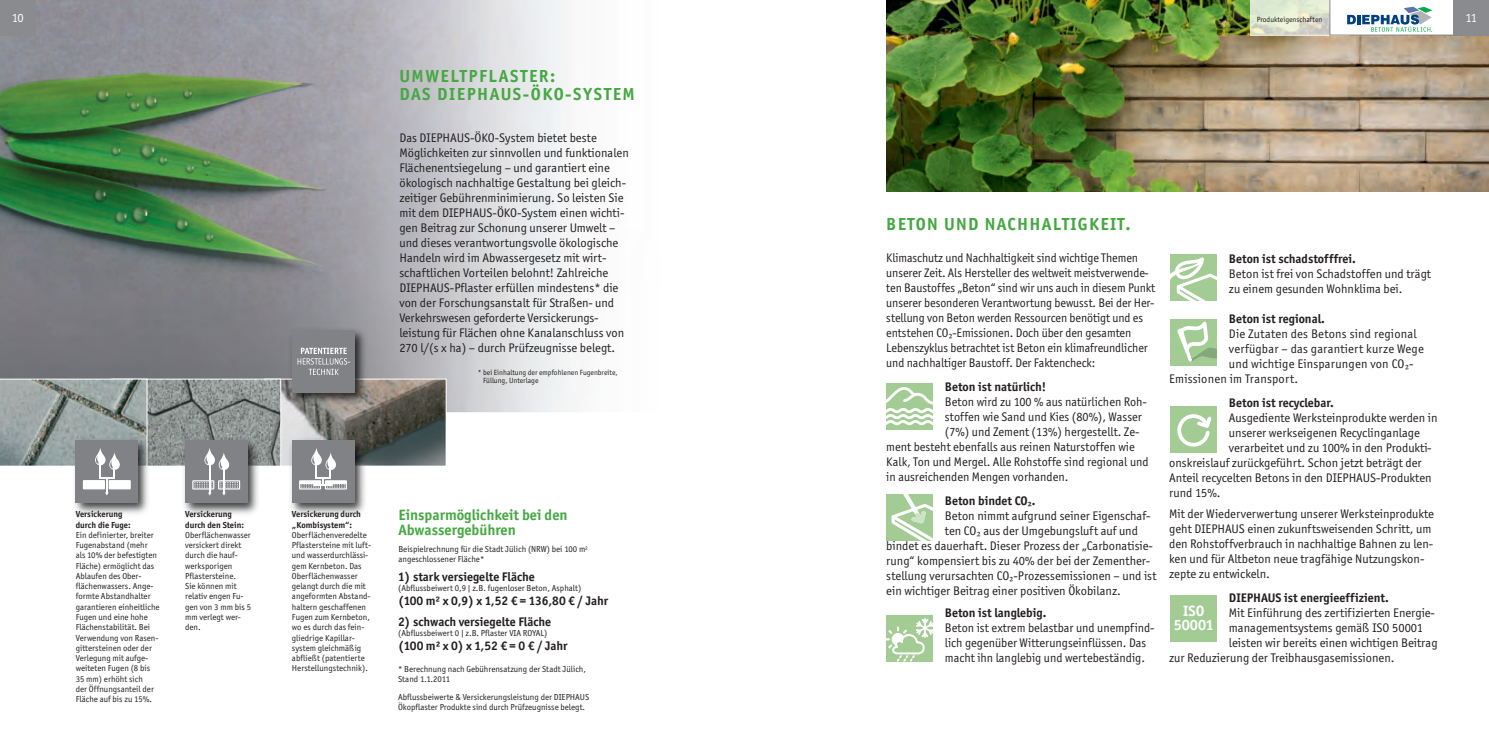
<style>
.page{position:relative;width:1489px;height:745px;background:#fff}
.page>*{position:absolute;margin:0;border:0;box-sizing:border-box;transform-origin:0 0}
.t1{font:700 17.5px/17.5px "Officina Sans ITC Std";letter-spacing:.085em;color:#45a841}
.t2{font:700 15px/15px "Officina Sans ITC Std";color:#45a841}
.t3{font:700 15px/13.8px "Officina Sans ITC Std";color:#fff;text-align:center}
.t4{font:12.5px/15px "Officina Sans ITC Std";color:#231f20}
.t5{font:12.5px/15px "Officina Sans ITC Std";color:#231f20;scale:.96 1}
.t6{font:700 12.5px "Officina Sans ITC Std";color:#231f20}
.t7{font:12.5px "Officina Sans ITC Std";color:#fff}
.t8{font:8.75px/10.2px "Officina Sans ITC Std";color:#231f20}
.t9{font:700 8.75px/10.2px "Officina Sans ITC Std";color:#231f20}
.t10{font:7.5px/7.8px "Officina Sans ITC Std";color:#231f20}
.s1{font-family:"Minion Pro"}
</style>
<div class="page">
<img style="left:886px;top:0;width:602px;height:191px">
<svg style="left:0;top:0;width:574px;height:413px;background:#99a39d"></svg>
<div style="left:1249px;top:0;width:99px;height:35px;background:#fff;opacity:.77"></div>
<img style="left:281px;top:380px;width:163px;height:84px">
<div style="left:264px;top:378px;width:182px;height:88px;border:1px solid #fff"></div>
<img style="left:147px;top:380px;width:132px;height:84px">
<div style="left:111px;top:378px;width:170px;height:88px;border:1px solid #fff"></div>
<img style="left:74px;top:427px;width:89px;height:87px">
<div style="left:76px;top:440px;width:62px;height:62px;background:#808285"></div>
<svg style="left:0;top:378px;width:147px;height:117px"></svg>
<img style="left:172px;top:427px;width:100px;height:87px">
<div style="left:185px;top:440px;width:62px;height:62px;background:#808285"></div>
<svg style="left:192px;top:448px;width:48px;height:47px"></svg>
<img style="left:279px;top:427px;width:100px;height:87px">
<div style="left:292px;top:440px;width:62px;height:62px;background:#808285"></div>
<svg style="left:299px;top:448px;width:48px;height:41px"></svg>
<img style="left:279px;top:317px;width:100px;height:99px">
<div style="left:292px;top:330px;width:62px;height:62px;background:#808285"></div>
<svg style="left:297px;top:347px;width:53px;height:28px"></svg>
<svg style="left:1329px;top:0;width:159px;height:35px"></svg>
<div style="left:0;top:0;width:35px;height:35px;background:#898b8e"></div>
<div style="left:886px;top:383px;width:46px;height:46px;background:#a2cc94"></div>
<svg style="left:886px;top:387px;width:46px;height:39px"></svg>
<div style="left:886px;top:494px;width:46px;height:46px;background:#a2cc94"></div>
<svg style="left:891px;top:494px;width:41px;height:46px"></svg>
<div style="left:1170px;top:254px;width:46px;height:46px;background:#a2cc94"></div>
<svg style="left:1170px;top:257px;width:46px;height:43px"></svg>
<div style="left:1170px;top:319px;width:46px;height:46px;background:#a2cc94"></div>
<svg style="left:1177px;top:321px;width:39px;height:41px"></svg>
<div style="left:1170px;top:406px;width:46px;height:47px;background:#a2cc94"></div>
<svg style="left:1177px;top:414px;width:34px;height:32px"></svg>
<div style="left:1170px;top:595px;width:46px;height:46px;background:#a2cc94"></div>
<div style="left:886px;top:615px;width:46px;height:46px;background:#a2cc94"></div>
<svg style="left:886px;top:618px;width:46px;height:43px"></svg>
<p class="t7" style="left:12px;top:11px;width:14px">10</p>
<p class="t7" style="left:1465px;top:11px;width:13px">11</p>
<p class="t10" style="left:1256px;top:15px;width:67px">Produkteigenschaften</p>
<h1 class="t1" style="left:399px;top:68px;width:237px">UMWELTPFLASTER:<br>DAS DIEPHAUS-ÖKO-SYSTEM</h1>
<p class="t4" style="left:399px;top:130px;width:231px">Das DIEPHAUS-ÖKO-System bietet beste Möglichkeiten zur sinnvollen und funktionalen Flächenentsiegelung – und garantiert eine ökologisch nachhaltige Gestaltung bei gleich&shy;zeitiger Gebührenminimierung. So leisten Sie mit dem DIEPHAUS-ÖKO-System einen wichti&shy;gen Beitrag zur Schonung unserer Umwelt – und dieses verantwortungsvolle ökologische Handeln wird im Abwassergesetz mit wirt&shy;schaftlichen Vorteilen belohnt! Zahlreiche DIEPHAUS-Pflaster erfüllen mindestens* die von der Forschungsanstalt für Straßen- und Verkehrswesen geforderte Versickerungs&shy;leistung für Flächen ohne Kanalanschluss von 270 l/(s x ha) – durch Prüfzeugnisse belegt.</p>
<p class="t10" style="left:483px;top:368px;width:136px;text-indent:-5px">* bei Einhaltung der empfohlenen Fugenbreite,<br>Füllung, Unterlage</p>
<p class="t9" style="left:76px;top:509px;width:56px">Versickerung durch die Fuge:</p>
<p class="t8" style="left:76px;top:529px;width:85px">Ein definierter, breiter<br>Fugenabstand (mehr als 10% der befestigten<br>Fläche) ermöglicht das<br>Ablaufen des Ober&shy;flächenwassers. Ange&shy;formte Abstandhalter garantieren einheitliche<br>Fugen und eine hohe<br>Flächenstabilität. Bei<br>Verwendung von Rasen&shy;gittersteinen oder der<br>Verlegung mit aufge&shy;weiteten Fugen (8 bis<br>35 mm) erhöht sich<br>der Öffnungsanteil der<br>Fläche auf bis zu 15%.</p>
<p class="t9" style="left:185px;top:509px;width:60px">Versickerung durch den Stein:</p>
<p class="t8" style="left:185px;top:529px;width:67px">Oberflächenwasser versickert direkt durch die hauf&shy;werksporigen<br>Pflastersteine.<br>Sie können mit relativ engen Fu&shy;gen von 3 mm bis 5 mm verlegt wer&shy;den.</p>
<p class="t9" style="left:292px;top:509px;width:71px">Versickerung durch „Kombisystem“:</p>
<p class="t8" style="left:292px;top:529px;width:81px">Oberflächenveredelte<br>Pflastersteine mit luft&shy;und wasserdurchlässi&shy;gem Kernbeton. Das<br>Oberflächenwasser gelangt durch die mit angeformten Abstand&shy;haltern geschaffenen<br>Fugen zum Kernbeton, wo es durch das fein&shy;gliedrige Kapillar&shy;system gleichmäßig abfließt (patentierte<br>Herstellungstechnik).</p>
<p class="t2" style="left:398px;top:507px;width:171px">Einsparmöglichkeit bei den<br>Abwassergebühren</p>
<p class="t6" style="left:398px;top:569px;width:138px">1) stark versiegelte Fläche</p>
<p class="t8" style="left:398px;top:583px;width:185px">(Abflussbeiwert 0,9 | z.B. fugenloser Beton, Asphalt)</p>
<p class="t6" style="left:398px;top:593px;width:211px">(100 m² x 0,9) x 1,52 € = 136,80 € / Jahr</p>
<p class="t6" style="left:398px;top:614px;width:154px">2) schwach versiegelte Fläche</p>
<p class="t8" style="left:398px;top:627px;width:151px">(Abflussbeiwert 0 | z.B. Pflaster VIA ROYAL)</p>
<p class="t6" style="left:398px;top:638px;width:171px">(100 m² x 0) x 1,52 € = 0 € / Jahr</p>
<p class="t8" style="left:398px;top:544px;width:191px">Beispielrechnung für die Stadt Jülich (NRW) bei 100 m<sup>2 </sup>angeschlossener Fläche*</p>
<p class="t8" style="left:398px;top:664px;width:189px">* Berechnung nach Gebührensatzung der Stadt Jülich,<br>Stand 1.1.2011</p>
<p class="t8" style="left:398px;top:691px;width:193px">Abflussbeiwerte &amp; Versickerungsleistung der DIEPHAUS<br>Ökopflaster Produkte sind durch Prüfzeugnisse belegt.</p>
<h1 class="t1" style="left:886px;top:215px;width:246px">BETON UND NACHHALTIGKEIT.</h1>
<p class="t5" style="left:886px;top:251px;width:281px">Klimaschutz und Nachhaltigkeit sind wichtige Themen unserer Zeit. Als Hersteller des weltweit meistverwende&shy;ten Baustoffes „Beton“ sind wir uns auch in diesem Punkt unserer besonderen Verantwortung bewusst. Bei der Her&shy;stellung von Beton werden Ressourcen benötigt und es entstehen CO<span class="s1">2</span>-Emissionen. Doch über den gesamten Lebenszyklus betrachtet ist Beton ein klimafreundlicher und nachhaltiger Baustoff. Der Faktencheck:</p>
<p class="t6" style="left:944px;top:380px;width:103px">Beton ist natürlich!</p>
<p class="t4" style="left:944px;top:394px;width:203px">Beton wird zu 100 % aus natürlichen Roh-</p>
<p class="t4" style="left:944px;top:409px;width:198px">stoffen wie Sand und Kies (80%), Wasser</p>
<p class="t4" style="left:944px;top:424px;width:196px">(7%) und Zement (13%) hergestellt. Ze-</p>
<p class="t4" style="left:886px;top:439px;width:250px">ment besteht ebenfalls aus reinen Naturstoffen wie</p>
<p class="t4" style="left:886px;top:454px;width:264px">Kalk, Ton und Mergel. Alle Rohstoffe sind regional und</p>
<p class="t4" style="left:886px;top:469px;width:184px">in ausreichenden Mengen vorhanden.</p>
<p class="t6" style="left:944px;top:493px;width:92px">Beton bindet CO<span class="s1">2</span>.</p>
<p class="t4" style="left:944px;top:508px;width:207px">Beton nimmt aufgrund seiner Eigenschaf-</p>
<p class="t4" style="left:944px;top:523px;width:195px">ten CO<span class="s1">2</span> aus der Umgebungsluft auf und</p>
<p class="t4" style="left:886px;top:538px;width:268px">bindet es dauerhaft. Dieser Prozess der „Carbonatisie-</p>
<p class="t4" style="left:886px;top:553px;width:265px">rung“ kompensiert bis zu 40% der bei der Zementher-</p>
<p class="t4" style="left:886px;top:568px;width:272px">stellung verursachten CO<span class="s1">2</span>-Prozessemissionen – und ist</p>
<p class="t4" style="left:886px;top:583px;width:236px">ein wichtiger Beitrag einer positiven Ökobilanz.</p>
<p class="t6" style="left:944px;top:605px;width:103px">Beton ist langlebig.</p>
<p class="t4" style="left:944px;top:619px;width:211px">Beton ist extrem belastbar und unempfind&shy;lich gegenüber Witterungseinflüssen. Das macht ihn langlebig und wertebeständig.</p>
<p class="t6" style="left:1228px;top:251px;width:128px">Beton ist schadstofffrei.</p>
<p class="t4" style="left:1228px;top:266px;width:204px">Beton ist frei von Schadstoffen und trägt zu einem gesunden Wohnklima bei.</p>
<p class="t6" style="left:1228px;top:311px;width:97px">Beton ist regional.</p>
<p class="t4" style="left:1228px;top:326px;width:189px">Die Zutaten des Betons sind regional</p>
<p class="t4" style="left:1228px;top:341px;width:196px">verfügbar – das garantiert kurze Wege</p>
<p class="t4" style="left:1228px;top:356px;width:186px">und wichtige Einsparungen von CO<span class="s1">2</span>-</p>
<p class="t4" style="left:1169px;top:371px;width:130px">Emissionen im Transport.</p>
<p class="t6" style="left:1228px;top:395px;width:107px">Beton ist recyclebar.</p>
<p class="t4" style="left:1228px;top:410px;width:210px">Ausgediente Werksteinprodukte werden in</p>
<p class="t4" style="left:1228px;top:425px;width:192px">unserer werkseigenen Recyclinganlage</p>
<p class="t4" style="left:1228px;top:440px;width:204px">verarbeitet und zu 100% in den Produkti-</p>
<p class="t4" style="left:1169px;top:455px;width:254px">onskreislauf zurückgeführt. Schon jetzt beträgt der</p>
<p class="t4" style="left:1169px;top:470px;width:264px">Anteil recycelten Betons in den DIEPHAUS-Produkten</p>
<p class="t4" style="left:1169px;top:485px;width:53px">rund 15%.</p>
<p class="t4" style="left:1169px;top:506px;width:266px">Mit der Wiederverwertung unserer Werksteinprodukte geht DIEPHAUS einen zukunftsweisenden Schritt, um den Rohstoffverbrauch in nachhaltige Bahnen zu len&shy;ken und für Altbeton neue tragfähige Nutzungskon&shy;zepte zu entwickeln.</p>
<p class="t6" style="left:1228px;top:590px;width:161px">DIEPHAUS ist energieeffizient.</p>
<p class="t4" style="left:1228px;top:605px;width:207px">Mit Einführung des zertifizierten Energie-</p>
<p class="t4" style="left:1228px;top:620px;width:196px">managementsystems gemäß ISO 50001</p>
<p class="t4" style="left:1228px;top:635px;width:210px">leisten wir bereits einen wichtigen Beitrag</p>
<p class="t4" style="left:1169px;top:650px;width:227px">zur Reduzierung der Treibhausgasemissionen.</p>
<p class="t3" style="left:1173px;top:604px;width:42px">ISO<br>50001</p>
</div>
